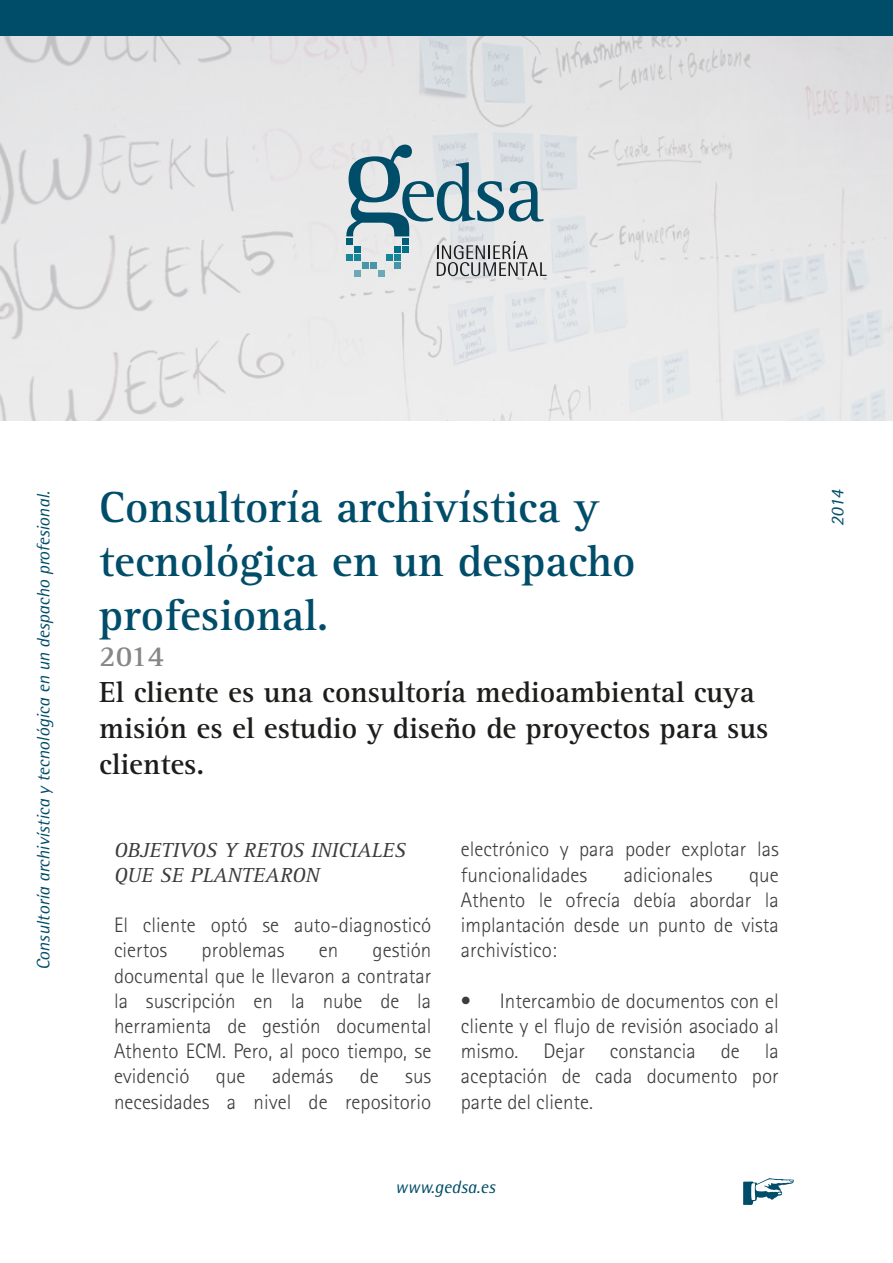
<style>
.page{position:relative;width:893px;height:1263px;background:#fff}
.page>*{position:absolute;margin:0;border:0;box-sizing:border-box;transform-origin:0 0}
.t1{font:700 45px/54px "Rotis Serif Std";color:#004d6a}
.t2{font:700 30px/36px "Rotis Serif Std";color:#1d1d1b}
.t3{font:700 30px "Rotis Serif Std";color:#878787}
.t4{font:300 21px/25.2px "Rotis Sans Serif Std";color:#3c3c3b;text-align:justify}
.t5{font:italic 21px/25.2px "Rotis Serif Std";color:#3c3c3b}
.t6{font:italic 18px "Rotis Semi Sans Std";letter-spacing:-.005em;color:#004d69}
</style>
<div class="page">
<img style="left:0;top:35px;width:893px;height:386px">
<div style="left:0;top:0;width:893px;height:35px;background:#004d6a"></div>
<svg style="left:346px;top:145px;width:201px;height:131px;background:#b4c3c9"></svg>
<div style="left:346px;top:238px;width:7px;height:6px;background:#005e79"></div>
<div style="left:346px;top:254px;width:7px;height:6px;background:#188498"></div>
<div style="left:354px;top:270px;width:7px;height:6px;background:#6da8b6"></div>
<div style="left:362px;top:262px;width:7px;height:6px;background:#4895a7"></div>
<div style="left:370px;top:262px;width:7px;height:6px;background:#4895a7"></div>
<div style="left:378px;top:270px;width:7px;height:6px;background:#6da8b6"></div>
<div style="left:354px;top:246px;width:7px;height:7px;background:#007189"></div>
<div style="left:354px;top:254px;width:7px;height:7px;background:#188498"></div>
<div style="left:394px;top:246px;width:7px;height:6px;background:#007189"></div>
<div style="left:402px;top:238px;width:7px;height:7px;background:#005e79"></div>
<div style="left:402px;top:246px;width:7px;height:7px;background:#007189"></div>
<div style="left:394px;top:262px;width:7px;height:6px;background:#4895a7"></div>
<div style="left:386px;top:254px;width:7px;height:6px;background:#188498"></div>
<div style="left:394px;top:254px;width:7px;height:6px;background:#188498"></div>
<svg style="left:743px;top:1178px;width:51px;height:27px"></svg>
<p class="t6" style="left:33px;top:970px;width:480px;rotate:-90deg">Consultoría archivística y tecnológica en un despacho profesional.</p>
<h1 class="t1" style="left:99px;top:481px;width:501px">Consultoría archivística y</h1>
<p class="t6" style="left:826px;top:526px;width:38px;rotate:-90deg">2014</p>
<h1 class="t1" style="left:99px;top:535px;width:538px">tecnológica en un despacho profesional.</h1>
<h2 class="t3" style="left:99px;top:639px;width:67px">2014</h2>
<h2 class="t2" style="left:99px;top:675px;width:671px">El cliente es una consultoría medioambiental cuya misión es el estudio y diseño de proyectos para sus clientes.</h2>
<p class="t4" style="left:461px;top:837px;width:319px">electrónico y para poder explotar las funcionalidades</p>
<p class="t5" style="left:114px;top:838px;width:293px">OBJETIVOS Y RETOS INICIALES<br>QUE SE PLANTEARON</p>
<p class="t4" style="left:114px;top:912px;width:319px">El cliente optó se auto-diagnosticó ciertos</p>
<p class="t4" style="left:624px;top:862px;width:90px">adicionales</p>
<p class="t4" style="left:461px;top:862px;width:319px;text-indent:288px">que Athento le ofrecía debía abordar la implantación desde un punto de vista archivístico:</p>
<p class="t4" style="left:461px;top:988px;width:319px">• Intercambio de documentos con el cliente y el flujo de revisión asociado al mismo. Dejar constancia de la aceptación de cada documento por parte del cliente.</p>
<p class="t4" style="left:114px;top:938px;width:319px;text-indent:259px">gestión documental que le llevaron a contratar la suscripción en la nube de la herramienta de gestión documental Athento ECM. Pero, al poco tiempo, se evidenció</p>
<p class="t4" style="left:202px;top:938px;width:84px">problemas</p>
<p class="t4" style="left:319px;top:938px;width:21px">en</p>
<p class="t4" style="left:216px;top:1064px;width:31px">que</p>
<p class="t4" style="left:272px;top:1064px;width:63px">además</p>
<p class="t4" style="left:360px;top:1064px;width:21px">de</p>
<p class="t4" style="left:114px;top:1064px;width:319px;text-align:right">sus<br>necesidades a nivel de repositorio</p>
<p class="t6" style="left:395px;top:1175px;width:102px">www.gedsa.es</p>
</div>
